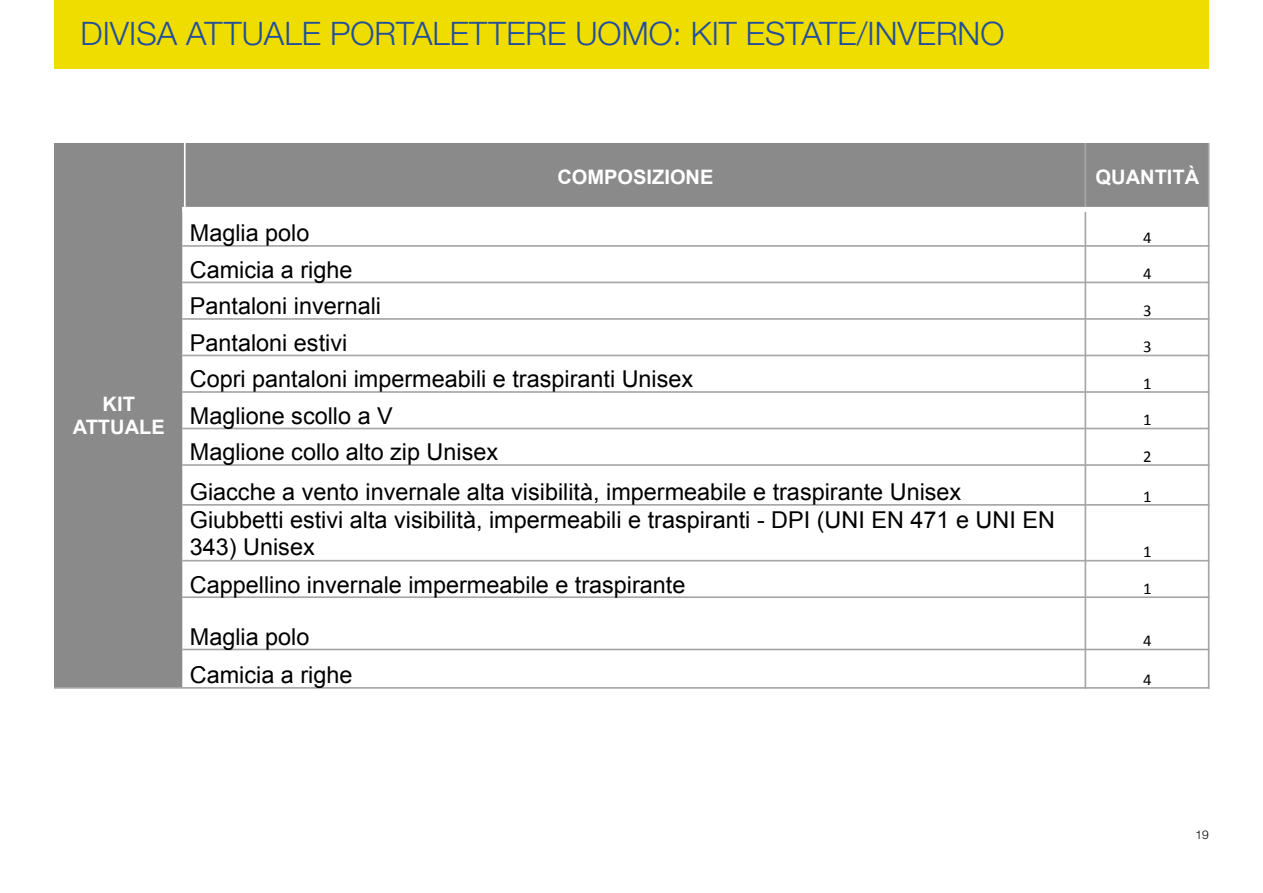
<style>
.page{position:relative;width:1263px;height:893px;background:#fff}
.page>*{position:absolute;margin:0;border:0;box-sizing:border-box;transform-origin:0 0}
.t1{font:300 32.4px "Helvetica Neue";color:#234e9e}
.t2{font:23.25px/26.5px "Arial";color:#000}
.t3{font:700 19.95px/23.2px "Arial";color:#fff;text-align:center}
.t4{font:16.65px "Calibri";color:#000}
.t5{font:300 12px "Helvetica Neue";color:#000}
</style>
<div class="page">
<div style="left:54px;top:0;width:1155px;height:69px;background:#efdd00"></div>
<div style="left:54px;top:144px;width:131px;height:544px;background:#8a8a8a"></div>
<div style="left:185px;top:144px;width:900px;height:65px;background:#8a8a8a"></div>
<div style="left:1085px;top:144px;width:124px;height:65px;background:#8a8a8a"></div>
<hr style="left:184px;top:144px;width:2px;height:63px;background:#fff">
<div style="left:182px;top:207px;width:5px;height:482px;background:#fff"></div>
<hr style="left:1084px;top:144px;width:2px;height:545px;background:#a6a6a6">
<div style="left:182px;top:207px;width:1027px;height:5px;background:#fff"></div>
<hr style="left:182px;top:245px;width:1027px;height:2px;background:#a6a6a6">
<hr style="left:182px;top:282px;width:1027px;height:1px;background:#a6a6a6">
<hr style="left:182px;top:318px;width:1027px;height:2px;background:#a6a6a6">
<hr style="left:182px;top:355px;width:1027px;height:1px;background:#a6a6a6">
<hr style="left:182px;top:391px;width:1027px;height:2px;background:#a6a6a6">
<hr style="left:182px;top:428px;width:1027px;height:1px;background:#a6a6a6">
<hr style="left:182px;top:464px;width:1027px;height:2px;background:#a6a6a6">
<hr style="left:182px;top:504px;width:1027px;height:2px;background:#a6a6a6">
<hr style="left:182px;top:560px;width:1027px;height:1px;background:#a6a6a6">
<hr style="left:182px;top:596px;width:1027px;height:2px;background:#a6a6a6">
<hr style="left:182px;top:649px;width:1027px;height:1px;background:#a6a6a6">
<hr style="left:1208px;top:144px;width:1px;height:545px;background:#a6a6a6">
<hr style="left:54px;top:144px;width:1155px;height:1px;background:#a6a6a6">
<hr style="left:54px;top:687px;width:1155px;height:2px;background:#a6a6a6">
<h1 class="t1" style="left:81px;top:14px;width:925px">DIVISA ATTUALE PORTALETTERE UOMO: KIT ESTATE/INVERNO</h1>
<p class="t3" style="left:73px;top:393px;width:94px">KIT<br>ATTUALE</p>
<p class="t3" style="left:557px;top:166px;width:158px">COMPOSIZIONE</p>
<p class="t3" style="left:1095px;top:166px;width:105px">QUANTITÀ</p>
<p class="t2" style="left:190px;top:220px;width:121px">Maglia polo</p>
<p class="t4" style="left:1143px;top:227px;width:10px">4</p>
<p class="t2" style="left:190px;top:257px;width:164px">Camicia a righe</p>
<p class="t4" style="left:1143px;top:263px;width:10px">4</p>
<p class="t2" style="left:190px;top:293px;width:193px">Pantaloni invernali</p>
<p class="t4" style="left:1143px;top:300px;width:10px">3</p>
<p class="t2" style="left:190px;top:330px;width:159px">Pantaloni estivi</p>
<p class="t4" style="left:1143px;top:336px;width:10px">3</p>
<p class="t2" style="left:190px;top:366px;width:505px">Copri pantaloni impermeabili e traspiranti Unisex</p>
<p class="t4" style="left:1143px;top:373px;width:10px">1</p>
<p class="t2" style="left:190px;top:403px;width:204px">Maglione scollo a V</p>
<p class="t4" style="left:1143px;top:409px;width:10px">1</p>
<p class="t2" style="left:190px;top:439px;width:310px">Maglione collo alto zip Unisex</p>
<p class="t4" style="left:1143px;top:446px;width:10px">2</p>
<p class="t2" style="left:190px;top:479px;width:773px">Giacche a vento invernale alta visibilità, impermeabile e traspirante Unisex</p>
<p class="t4" style="left:1143px;top:485px;width:10px">1</p>
<p class="t2" style="left:190px;top:507px;width:866px">Giubbetti estivi alta visibilità, impermeabili e traspiranti - DPI (UNI EN 471 e UNI EN<br>343) Unisex</p>
<p class="t4" style="left:1143px;top:541px;width:10px">1</p>
<p class="t2" style="left:190px;top:571px;width:497px">Cappellino invernale impermeabile e traspirante</p>
<p class="t4" style="left:1143px;top:578px;width:10px">1</p>
<p class="t2" style="left:190px;top:624px;width:121px">Maglia polo</p>
<p class="t4" style="left:1143px;top:630px;width:10px">4</p>
<p class="t2" style="left:190px;top:662px;width:164px">Camicia a righe</p>
<p class="t4" style="left:1143px;top:668px;width:10px">4</p>
<p class="t5" style="left:1195px;top:827px;width:15px">19</p>
</div>
